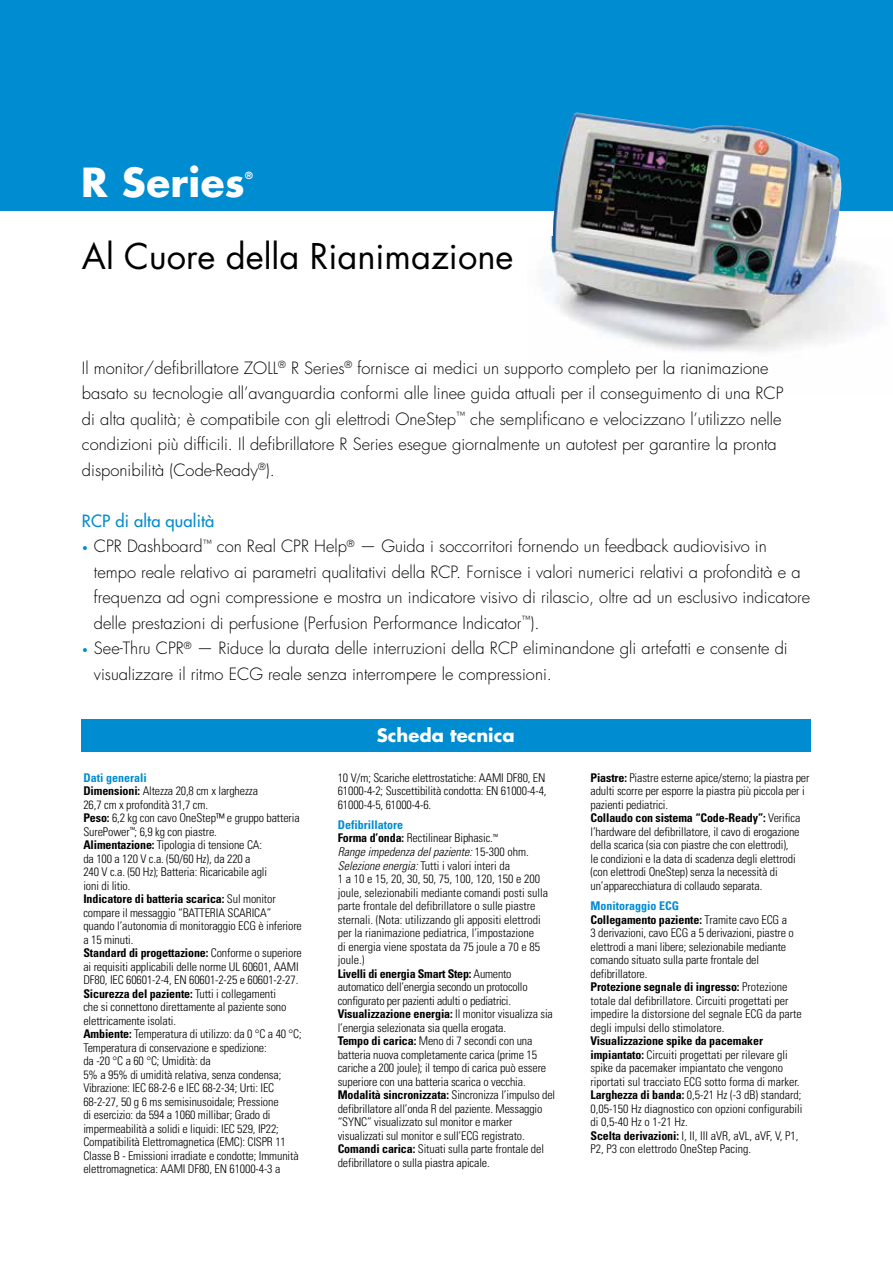
<style>
.page{position:relative;width:893px;height:1263px;background:#fff}
.page>*{position:absolute;margin:0;border:0;box-sizing:border-box;transform-origin:0 0}
.t1{font:700 39px "Futura Std";letter-spacing:.01em;color:#fff}
.t2{font:34.5px "Futura Std";color:#000}
.t3{font:700 18px "Futura Std";color:#fff}
.t4{font:300 16.5px/25.5px "Futura Std";color:#000}
.t5{font:500 16.5px "Futura Std";letter-spacing:.01em;color:#008cd1}
.t6{font:300 condensed 12px/13.5px "Univers";letter-spacing:-.01em;color:#000}
.t7{font:700 9.6px "Futura Std";color:#fff}
.s1{font-size:10.5px;color:#008cd1}
.s2{font-weight:700;color:#008cd1}
.s3{font-weight:700}
.s4{font-style:italic}
</style>
<div class="page">
<div style="left:81px;top:719px;width:729px;height:32px;background:#008cd1"></div>
<div style="left:0;top:0;width:893px;height:211px;background:#008cd1"></div>
<img style="left:543px;top:237px;width:324px;height:115px">
<img style="left:552px;top:113px;width:291px;height:213px">
<h1 class="t1" style="left:81px;top:156px;width:165px">R Series</h1>
<p class="t7" style="left:245px;top:169px;width:9px">®</p>
<h2 class="t2" style="left:82px;top:234px;width:433px">Al Cuore della Rianimazione</h2>
<p class="t4" style="left:82px;top:355px;width:703px">Il monitor/defibrillatore ZOLL<sup>®</sup> R Series<sup>®</sup> fornisce ai medici un supporto completo per la rianimazione basato su tecnologie all’avanguardia conformi alle linee guida attuali per il conseguimento di una RCP di alta qualità; è compatibile con gli elettrodi OneStep<sup>™</sup> che semplificano e velocizzano l’utilizzo nelle condizioni più difficili. Il defibrillatore R Series esegue giornalmente un autotest per garantire la pronta disponibilità (Code-Ready<sup>®</sup>).</p>
<h3 class="t5" style="left:82px;top:510px;width:134px">RCP di alta qualità</h3>
<p class="t4" style="left:94px;top:534px;width:718px;text-indent:-12px"><span class="s1">•</span> CPR Dashboard<sup>™</sup> con Real CPR Help<sup>®</sup> — Guida i soccorritori fornendo un feedback audiovisivo in tempo reale relativo ai parametri qualitativi della RCP. Fornisce i valori numerici relativi a profondità e a frequenza ad ogni compressione e mostra un indicatore visivo di rilascio, oltre ad un esclusivo indicatore delle prestazioni di perfusione (Perfusion Performance Indicator<sup>™</sup>).</p>
<h3 class="t4" style="left:94px;top:636px;width:695px;text-indent:-12px"><span class="s1">•</span> See-Thru CPR<sup>®</sup> — Riduce la durata delle interruzioni della RCP eliminandone gli artefatti e consente di visualizzare il ritmo ECG reale senza interrompere le compressioni.</h3>
<h3 class="t3" style="left:377px;top:723px;width:139px">Scheda tecnica</h3>
<p class="t6" style="left:83px;top:771px;width:220px"><span class="s2">Dati generali<br></span><span class="s3">Dimensioni:</span> Altezza 20,8 cm x larghezza<br>26,7 cm x profondità 31,7 cm.<br><span class="s3">Peso:</span> 6,2 kg con cavo OneStep™ e gruppo batteria SurePower<sup>™</sup>; 6,9 kg con piastre.<br><span class="s3">Alimentazione:</span> Tipologia di tensione CA:<br>da 100 a 120 V c.a. (50/60 Hz), da 220 a<br>240 V c.a. (50 Hz); Batteria: Ricaricabile agli<br>ioni di litio.<br><span class="s3">Indicatore di batteria scarica:</span> Sul monitor compare il messaggio “BATTERIA SCARICA” quando l’autonomia di monitoraggio ECG è inferiore a 15 minuti.<br><span class="s3">Standard di progettazione:</span> Conforme o superiore ai requisiti applicabili delle norme UL 60601, AAMI DF80, IEC 60601-2-4, EN 60601-2-25 e 60601-2-27.<br><span class="s3">Sicurezza del paziente:</span> Tutti i collegamenti<br>che si connettono direttamente al paziente sono elettricamente isolati.<br><span class="s3">Ambiente:</span> Temperatura di utilizzo: da 0 °C a 40 °C; Temperatura di conservazione e spedizione:<br>da -20 °C a 60 °C; Umidità: da<br>5% a 95% di umidità relativa, senza condensa; Vibrazione: IEC 68-2-6 e IEC 68-2-34; Urti: IEC 68-2-27, 50 g 6 ms semisinusoidale; Pressione<br>di esercizio: da 594 a 1060 millibar; Grado di impermeabilità a solidi e liquidi: IEC 529, IP22; Compatibilità Elettromagnetica (EMC): CISPR 11<br>Classe B - Emissioni irradiate e condotte; Immunità elettromagnetica: AAMI DF80, EN 61000-4-3 a</p>
<p class="t6" style="left:338px;top:771px;width:210px;text-align:justify">10 V/m; Scariche elettrostatiche: AAMI DF80, EN 61000-4-2; Suscettibilità condotta: EN 61000-4-4, 61000-4-5, 61000-4-6.</p>
<p class="t6" style="left:338px;top:818px;width:219px"><span class="s2">Defibrillatore<br></span><span class="s3">Forma d’onda:</span> Rectilinear Biphasic.<sup>™<br></sup><span class="s4">Range impedenza del paziente:</span> 15-300 ohm.<br><span class="s4">Selezione energia:</span> Tutti i valori interi da<br>1 a 10 e 15, 20, 30, 50, 75, 100, 120, 150 e 200 joule, selezionabili mediante comandi posti sulla parte frontale del defibrillatore o sulle piastre sternali. (Nota: utilizzando gli appositi elettrodi per la rianimazione pediatrica, l’impostazione<br>di energia viene spostata da 75 joule a 70 e 85 joule.)<br><span class="s3">Livelli di energia Smart Step:</span> Aumento automatico dell’energia secondo un protocollo configurato per pazienti adulti o pediatrici.<br><span class="s3">Visualizzazione energia:</span> Il monitor visualizza sia l’energia selezionata sia quella erogata.<br><span class="s3">Tempo di carica:</span> Meno di 7 secondi con una batteria nuova completamente carica (prime 15 cariche a 200 joule); il tempo di carica può essere superiore con una batteria scarica o vecchia.<br><span class="s3">Modalità sincronizzata:</span> Sincronizza l’impulso del defibrillatore all’onda R del paziente. Messaggio “SYNC” visualizzato sul monitor e marker visualizzati sul monitor e sull’ECG registrato.<br><span class="s3">Comandi carica:</span> Situati sulla parte frontale del defibrillatore o sulla piastra apicale.</p>
<p class="t6" style="left:590px;top:771px;width:220px"><span class="s3">Piastre:</span> Piastre esterne apice/sterno; la piastra per adulti scorre per esporre la piastra più piccola per i pazienti pediatrici.<br><span class="s3">Collaudo con sistema “Code-Ready”:</span> Verifica l’hardware del defibrillatore, il cavo di erogazione della scarica (sia con piastre che con elettrodi),<br>le condizioni e la data di scadenza degli elettrodi (con elettrodi OneStep) senza la necessità di un’apparecchiatura di collaudo separata.</p>
<p class="t6" style="left:590px;top:899px;width:213px"><span class="s2">Monitoraggio ECG<br></span><span class="s3">Collegamento paziente:</span> Tramite cavo ECG a<br>3 derivazioni, cavo ECG a 5 derivazioni, piastre o elettrodi a mani libere; selezionabile mediante comando situato sulla parte frontale del defibrillatore.<br><span class="s3">Protezione segnale di ingresso:</span> Protezione totale dal defibrillatore. Circuiti progettati per impedire la distorsione del segnale ECG da parte degli impulsi dello stimolatore.</p>
<p class="t6" style="left:590px;top:1034px;width:213px"><span class="s3">Visualizzazione spike da pacemaker impiantato:</span> Circuiti progettati per rilevare gli spike da pacemaker impiantato che vengono riportati sul tracciato ECG sotto forma di marker.<br><span class="s3">Larghezza di banda:</span> 0,5-21 Hz (-3 dB) standard; 0,05-150 Hz diagnostico con opzioni configurabili di 0,5-40 Hz o 1-21 Hz.<br><span class="s3">Scelta derivazioni:</span> I, II, III aVR, aVL, aVF, V, P1, P2, P3 con elettrodo OneStep Pacing.</p>
</div>
